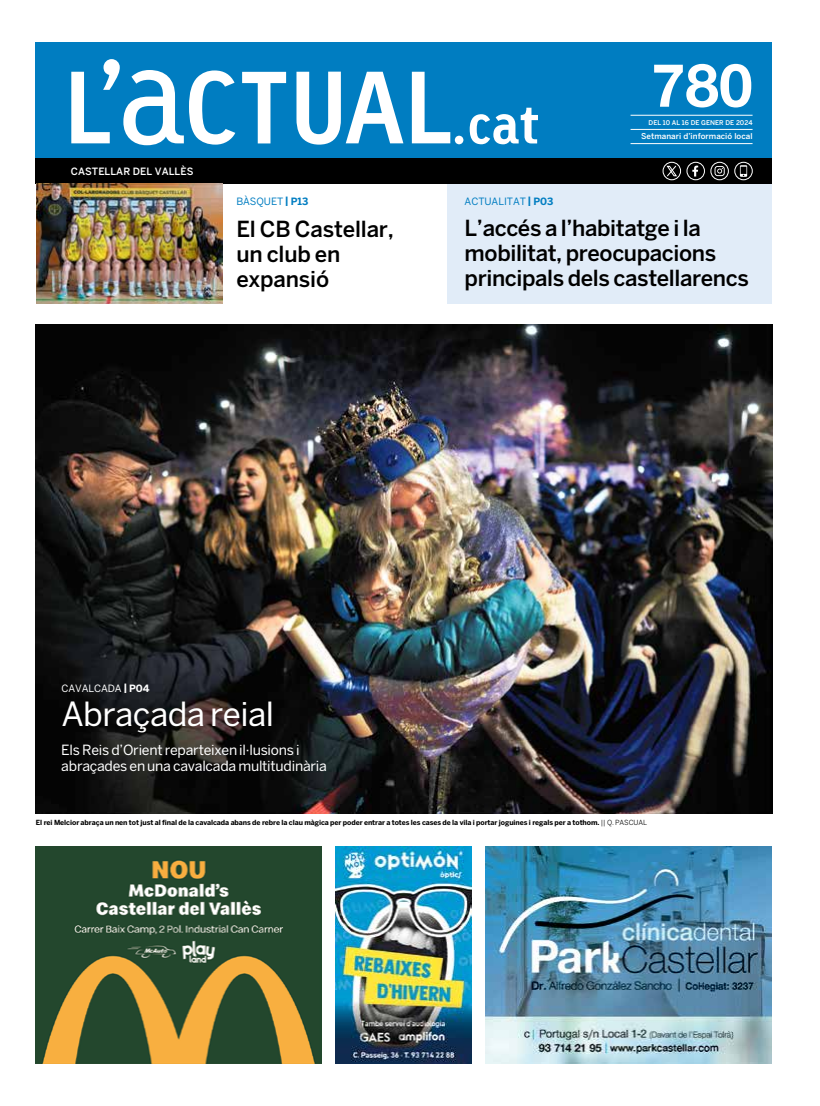
<style>
.page{position:relative;width:820px;height:1106px;background:#fff}
.page>*{position:absolute;margin:0;border:0;box-sizing:border-box;transform-origin:0 0}
.t1{font:700 60px "Helvetica Neue";color:#fff}
.t2{font:33px "Benton Sans";letter-spacing:-.015em;color:#fff}
.t3{font:500 22px/25px "Benton Sans";letter-spacing:-.02em;color:#000}
.t4{font:14px/16px "Benton Sans";letter-spacing:-.015em;color:#fff}
.t5{font:10px "Benton Sans";letter-spacing:-.005em;color:#007dc1}
.t6{font:500 10px "Benton Sans";letter-spacing:.005em;color:#fff}
.t7{font:10px "Benton Sans";letter-spacing:-.005em;color:#fff}
.t8{font:500 8px "Benton Sans";letter-spacing:.005em;color:#fff}
.t9{font:700 7px "Benton Sans";letter-spacing:-.01em;color:#000}
.t10{font:500 6.5px "Benton Sans";letter-spacing:.005em;color:#fff}
.s1{font-weight:700}
.s2{font-weight:400}
</style>
<div class="page">
<div style="left:35px;top:43px;width:736px;height:115px;background:#007dc1"></div>
<div style="left:35px;top:158px;width:736px;height:26px;background:#000"></div>
<hr style="left:630px;top:115px;width:122px;height:1px;background:#fff">
<hr style="left:630px;top:129px;width:122px;height:1px;background:#fff">
<hr style="left:630px;top:143px;width:122px;height:1px;background:#fff">
<svg style="left:242px;top:72px;width:44px;height:71px"></svg>
<svg style="left:296px;top:72px;width:107px;height:73px"></svg>
<svg style="left:71px;top:59px;width:164px;height:86px"></svg>
<svg style="left:411px;top:72px;width:52px;height:72px"></svg>
<svg style="left:469px;top:108px;width:68px;height:36px"></svg>
<div style="left:734px;top:162px;width:18px;height:18px;border:1px solid #fff;border-radius:50%"></div>
<svg style="left:739px;top:165px;width:7px;height:12px"></svg>
<div style="left:710px;top:162px;width:18px;height:18px;border:1px solid #fff;border-radius:50%"></div>
<svg style="left:714px;top:166px;width:10px;height:10px"></svg>
<div style="left:686px;top:162px;width:18px;height:18px;border:1px solid #fff;border-radius:50%"></div>
<svg style="left:692px;top:166px;width:6px;height:10px"></svg>
<div style="left:662px;top:162px;width:18px;height:18px;border:1px solid #fff;border-radius:50%"></div>
<svg style="left:666px;top:165px;width:11px;height:12px"></svg>
<img style="left:36px;top:325px;width:736px;height:489px">
<img style="left:36px;top:184px;width:186px;height:119px">
<div style="left:447px;top:184px;width:325px;height:119px;background:#e1ecf8"></div>
<img style="left:35px;top:846px;width:286px;height:217px">
<img style="left:335px;top:846px;width:136px;height:217px">
<img style="left:485px;top:846px;width:286px;height:217px">
<h3 class="t6" style="left:71px;top:165px;width:124px">CASTELLAR DEL VALLÈS</h3>
<h3 class="t5" style="left:236px;top:196px;width:73px">BÀSQUET <span class="s1">| P13</span></h3>
<h3 class="t3" style="left:236px;top:216px;width:159px">El CB Castellar, un club en expansió</h3>
<h1 class="t1" style="left:651px;top:38px;width:102px">780</h1>
<p class="t10" style="left:648px;top:118px;width:105px">DEL 10 AL 16 DE GENER DE 2024</p>
<p class="t8" style="left:641px;top:132px;width:113px">Setmanari d’informació local</p>
<h3 class="t5" style="left:464px;top:196px;width:90px">ACTUALITAT <span class="s1">| P03</span></h3>
<h3 class="t3" style="left:464px;top:215px;width:285px">L’accés a l’habitatge i la mobilitat, preocupacions principals dels castellarencs</h3>
<h3 class="t7" style="left:61px;top:682px;width:90px">CAVALCADA <span class="s1">| P04</span></h3>
<h2 class="t2" style="left:61px;top:694px;width:214px">Abraçada reial</h2>
<h3 class="t4" style="left:61px;top:741px;width:267px">Els Reis d’Orient reparteixen il·lusions i abraçades en una cavalcada multitudinària</h3>
<p class="t9" style="left:36px;top:817px;width:612px">El rei Melcior abraça un nen tot just al final de la cavalcada abans de rebre la clau màgica per poder entrar a totes les cases de la vila i portar joguines i regals per a tothom. <span class="s2">|| Q. PASCUAL</span></p>
</div>
